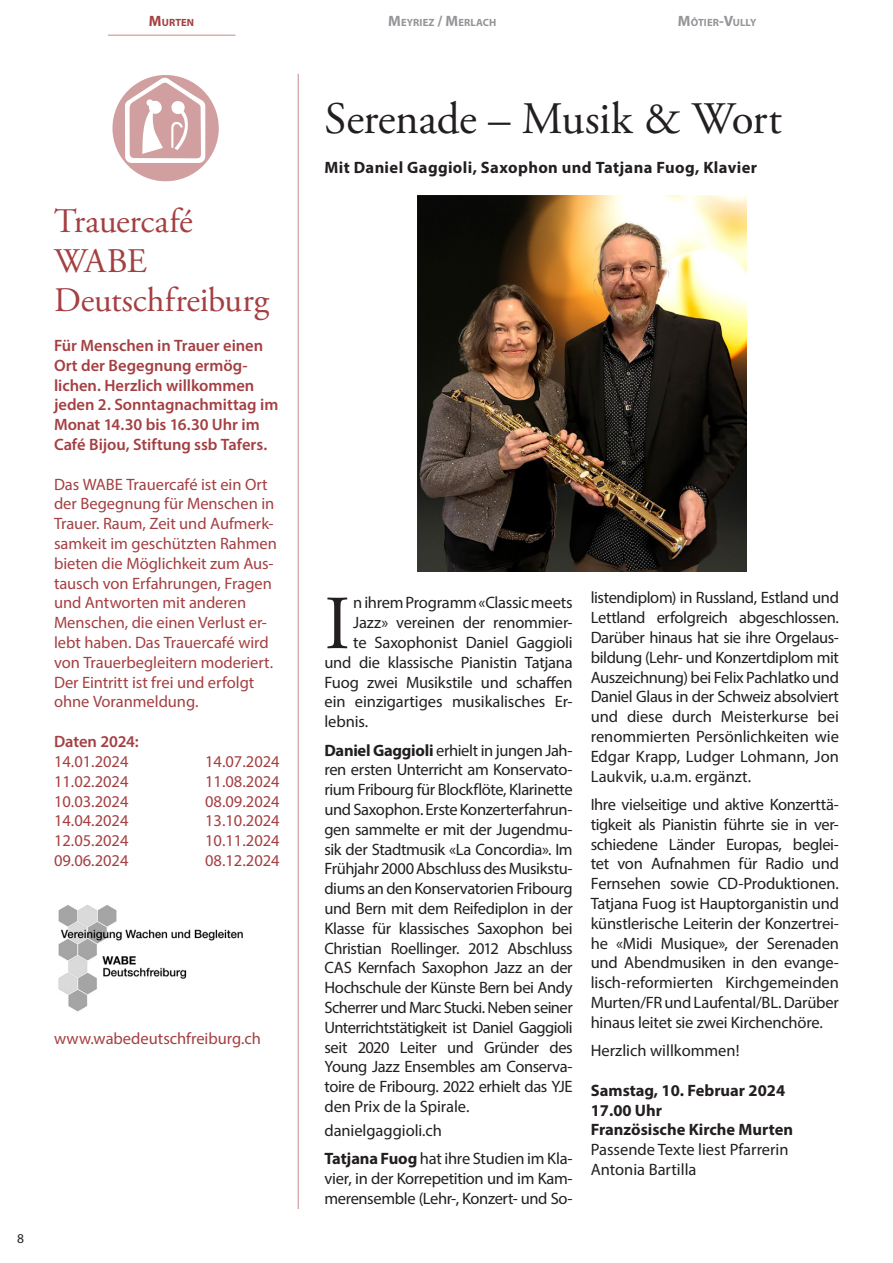
<style>
.page{position:relative;width:893px;height:1263px;background:#fff}
.page>*{position:absolute;margin:0;border:0;box-sizing:border-box;transform-origin:0 0}
.t1{font:76.2px "Adobe Garamond Pro";color:#231f20}
.t2{font:45px "Adobe Garamond Pro";color:#231f20}
.t3{font:34.5px/39.6px "Adobe Garamond Pro";letter-spacing:-.015em;color:#a43f42}
.t4{font:16.5px/19.8px "Myriad Pro";letter-spacing:-.01em;color:#231f20;text-align:justify}
.t5{font:16.5px/19.8px "Myriad Pro";color:#a43f42;text-align:justify}
.t6{font:600 16.5px/19.8px "Myriad Pro";letter-spacing:-.005em;color:#a43f42}
.t7{font:700 16.5px/19.8px "Myriad Pro";color:#231f20}
.t8{font:700 16.5px "Myriad Pro";letter-spacing:.02em;color:#231f20}
.t9{font:13.5px "Myriad Pro";color:#231f20}
.t10{font:700 10.5px "Myriad Pro";letter-spacing:.01em;color:#939598}
.t11{font:700 10.5px "Myriad Pro";letter-spacing:.01em;color:#a43f42}
.s1{font-size:15px}
.s2{font-weight:700}
</style>
<div class="page">
<svg style="left:112px;top:75px;width:107px;height:106px;background:#d2a1a2"></svg>
<svg style="left:125px;top:77px;width:80px;height:86px"></svg>
<hr style="left:108px;top:35px;width:127px;height:1px;background:#a43f42">
<hr style="left:298px;top:74px;width:1px;height:1135px;background:#a43f42">
<img style="left:417px;top:195px;width:329px;height:377px">
<img style="left:58px;top:905px;width:185px;height:107px">
<p class="t9" style="left:17px;top:1230px;width:8px">8</p>
<p class="t11" style="left:149px;top:16px;width:47px"><span class="s1">M</span>URTEN</p>
<p class="t10" style="left:388px;top:16px;width:110px"><span class="s1">M</span>EYRIEZ <span class="s1">/ M</span>ERLACH</p>
<p class="t10" style="left:678px;top:16px;width:80px"><span class="s1">M</span>ÔTIER<span class="s1">-V</span>ULLY</p>
<h3 class="t3" style="left:54px;top:203px;width:217px">Trauercafé<br>WABE<br>Deutschfreiburg</h3>
<p class="t6" style="left:54px;top:335px;width:226px">Für Menschen in Trauer einen<br>Ort der Begegnung ermög&shy;lichen. Herzlich willkommen jeden 2. Sonntagnachmittag im<br>Monat 14.30 bis 16.30 Uhr im<br>Café Bijou, Stiftung ssb Tafers.</p>
<p class="t5" style="left:54px;top:474px;width:224px;text-align:left">Das WABE Trauercafé ist ein Ort der Begegnung für Menschen in<br>Trauer. Raum, Zeit und Aufmerk&shy;samkeit im geschützten Rahmen bieten die Möglichkeit zum Aus&shy;tausch von Erfahrungen, Fragen und Antworten mit anderen<br>Menschen, die einen Verlust er&shy;lebt haben. Das Trauercafé wird von Trauerbegleitern moderiert.<br>Der Eintritt ist frei und erfolgt ohne Voranmeldung.</p>
<p class="t6" style="left:54px;top:731px;width:86px">Daten 2024:</p>
<p class="t5" style="left:54px;top:751px;width:76px">14.01.2024<br>11.02.2024<br>10.03.2024<br>14.04.2024<br>12.05.2024<br>09.06.2024</p>
<p class="t5" style="left:205px;top:751px;width:76px">14.07.2024<br>11.08.2024<br>08.09.2024<br>13.10.2024<br>10.11.2024<br>08.12.2024</p>
<p class="t5" style="left:54px;top:1028px;width:208px">www.wabedeutschfreiburg.ch</p>
<h2 class="t2" style="left:324px;top:92px;width:459px">Serenade – Musik &amp; Wort</h2>
<p class="t8" style="left:324px;top:156px;width:434px">Mit Daniel Gaggioli, Saxophon und Tatjana Fuog, Klavier</p>
<h1 class="t1" style="left:324px;top:578px;width:27px">I</h1>
<p class="t4" style="left:353px;top:593px;width:221px">n ihrem Programm «Classic meets</p>
<p class="t4" style="left:353px;top:613px;width:221px">Jazz» vereinen der renommier-</p>
<p class="t4" style="left:353px;top:632px;width:221px">te Saxophonist Daniel Gaggioli</p>
<p class="t4" style="left:324px;top:652px;width:250px">und die klassische Pianistin Tatjana</p>
<p class="t4" style="left:324px;top:672px;width:250px">Fuog zwei Musikstile und schaffen</p>
<p class="t4" style="left:324px;top:692px;width:250px">ein einzigartiges musikalisches Er-</p>
<p class="t4" style="left:324px;top:712px;width:45px">lebnis.</p>
<p class="t4" style="left:324px;top:740px;width:250px"><span class="s2">Daniel Gaggioli</span> erhielt in jungen Jah&shy;ren ersten Unterricht am Konservato&shy;rium Fribourg für Blockflöte, Klarinette und Saxophon. Erste Konzerterfahrun&shy;gen sammelte er mit der Jugendmu&shy;sik der Stadtmusik «La Concordia». Im Frühjahr 2000 Abschluss des Musikstu&shy;diums an den Konservatorien Fribourg und Bern mit dem Reifediplon in der Klasse für klassisches Saxophon bei Christian Roellinger. 2012 Abschluss CAS Kernfach Saxophon Jazz an der Hochschule der Künste Bern bei Andy Scherrer und Marc Stucki. Neben seiner Unterrichtstätigkeit ist Daniel Gaggioli seit 2020 Leiter und Gründer des Young Jazz Ensembles am Conserva&shy;toire de Fribourg. 2022 erhielt das YJE den Prix de la Spirale.</p>
<p class="t4" style="left:324px;top:1116px;width:250px;line-height:28.3px">danielgaggioli.ch<br><span class="s2">Tatjana Fuog</span> hat ihre Studien im Kla-</p>
<p class="t4" style="left:324px;top:1168px;width:250px">vier, in der Korrepetition und im Kam&shy;merensemble (Lehr-, Konzert- und So-</p>
<p class="t4" style="left:591px;top:588px;width:250px">listendiplom) in Russland, Estland und Lettland erfolgreich abgeschlossen.<br>Darüber hinaus hat sie ihre Orgelaus&shy;bildung (Lehr- und Konzertdiplom mit Auszeichnung) bei Felix Pachlatko und Daniel Glaus in der Schweiz absolviert und diese durch Meisterkurse bei renommierten Persönlichkeiten wie Edgar Krapp, Ludger Lohmann, Jon Laukvik, u.a.m. ergänzt.</p>
<p class="t4" style="left:591px;top:794px;width:250px">Ihre vielseitige und aktive Konzerttä&shy;tigkeit als Pianistin führte sie in ver&shy;schiedene Länder Europas, beglei&shy;tet von Aufnahmen für Radio und Fernsehen sowie CD-Produktionen.<br>Tatjana Fuog ist Hauptorganistin und künstlerische Leiterin der Konzertrei&shy;he «Midi Musique», der Serenaden und Abendmusiken in den evange&shy;lisch-reformierten Kirchgemeinden Murten/FR und Laufental/BL. Darüber hinaus leitet sie zwei Kirchenchöre.</p>
<p class="t4" style="left:591px;top:1040px;width:150px">Herzlich willkommen!</p>
<p class="t7" style="left:591px;top:1080px;width:204px">Samstag, 10. Februar 2024<br>17.00 Uhr<br>Französische Kirche Murten</p>
<p class="t4" style="left:591px;top:1139px;width:199px">Passende Texte liest Pfarrerin<br>Antonia Bartilla</p>
</div>
